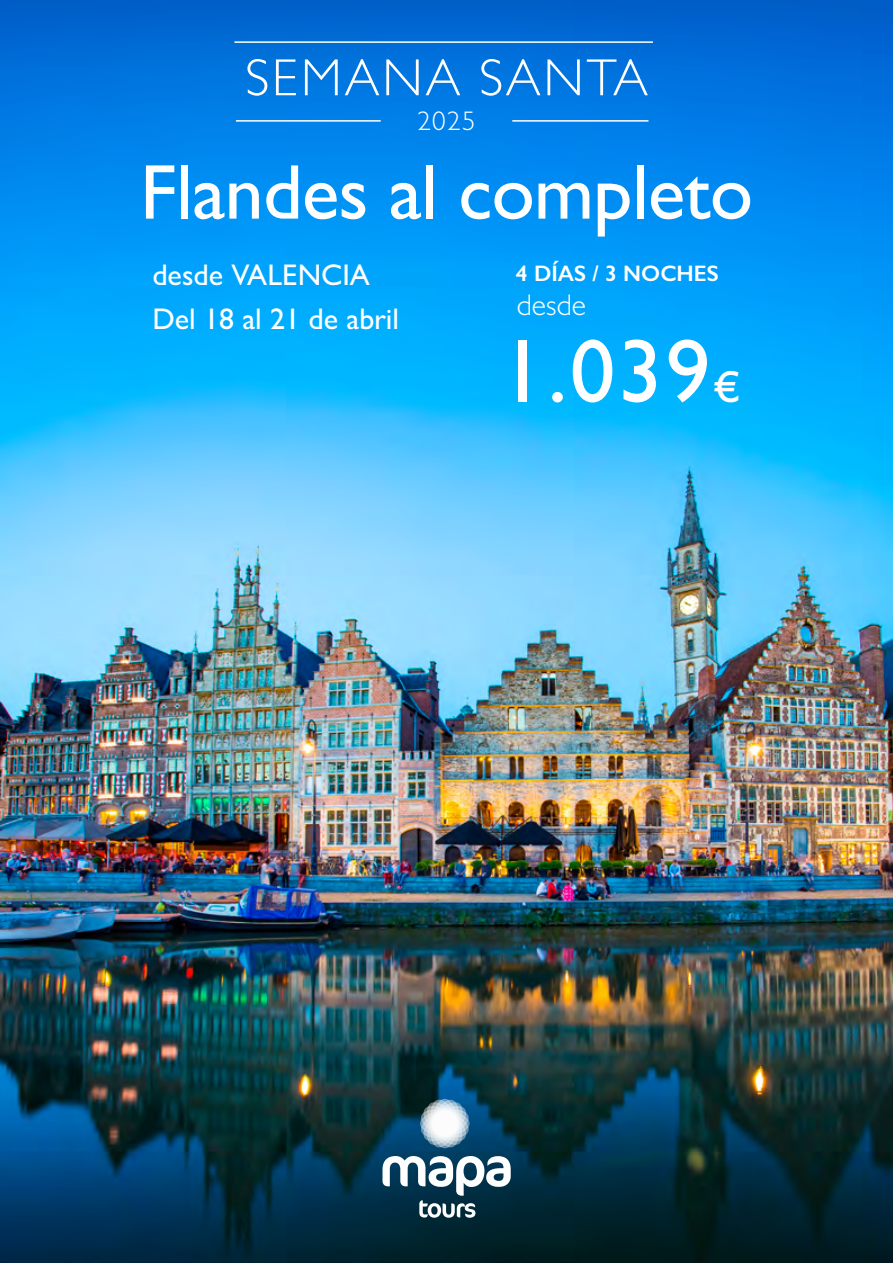
<style>
.page{position:relative;width:893px;height:1263px;background:#fff}
.page>*{position:absolute;margin:0;border:0;box-sizing:border-box;transform-origin:0 0}
.t1{font:500 90px "Gill Sans";color:#fff}
.t2{font:500 78px "Gill Sans";letter-spacing:-.01em;color:#fff}
.t3{font:300 52.5px "Gill Sans";letter-spacing:.05em;color:#fff}
.t4{font:500 30px/44.5px "Gill Sans";color:#fff}
.t5{font:300 30px "Gill Sans";color:#fff}
.t6{font:300 27px "Gill Sans";color:#fff}
.t7{font:600 22.5px "Gill Sans";color:#fff}
.s1{font-size:45px}
</style>
<div class="page">
<img style="left:0;top:0;width:893px;height:1263px">
<svg style="left:421px;top:1100px;width:48px;height:47px"></svg>
<svg style="left:382px;top:1156px;width:129px;height:62px"></svg>
<hr style="left:236px;top:120px;width:145px;height:2px;background:#fff">
<hr style="left:512px;top:120px;width:136px;height:2px;background:#fff">
<hr style="left:234px;top:41px;width:419px;height:2px;background:#fff">
<h3 class="t3" style="left:245px;top:46px;width:405px">SEMANA SANTA</h3>
<p class="t6" style="left:417px;top:104px;width:60px">2025</p>
<h2 class="t2" style="left:140px;top:146px;width:614px">Flandes al completo</h2>
<p class="t4" style="left:152px;top:252px;width:248px">desde VALENCIA<br>Del 18 al 21 de abril</p>
<h1 class="t1" style="left:500px;top:318px;width:242px">1.039<span class="s1">€</span></h1>
<p class="t7" style="left:516px;top:259px;width:204px">4 DÍAS / 3 NOCHES</p>
<p class="t5" style="left:517px;top:287px;width:71px">desde</p>
</div>
